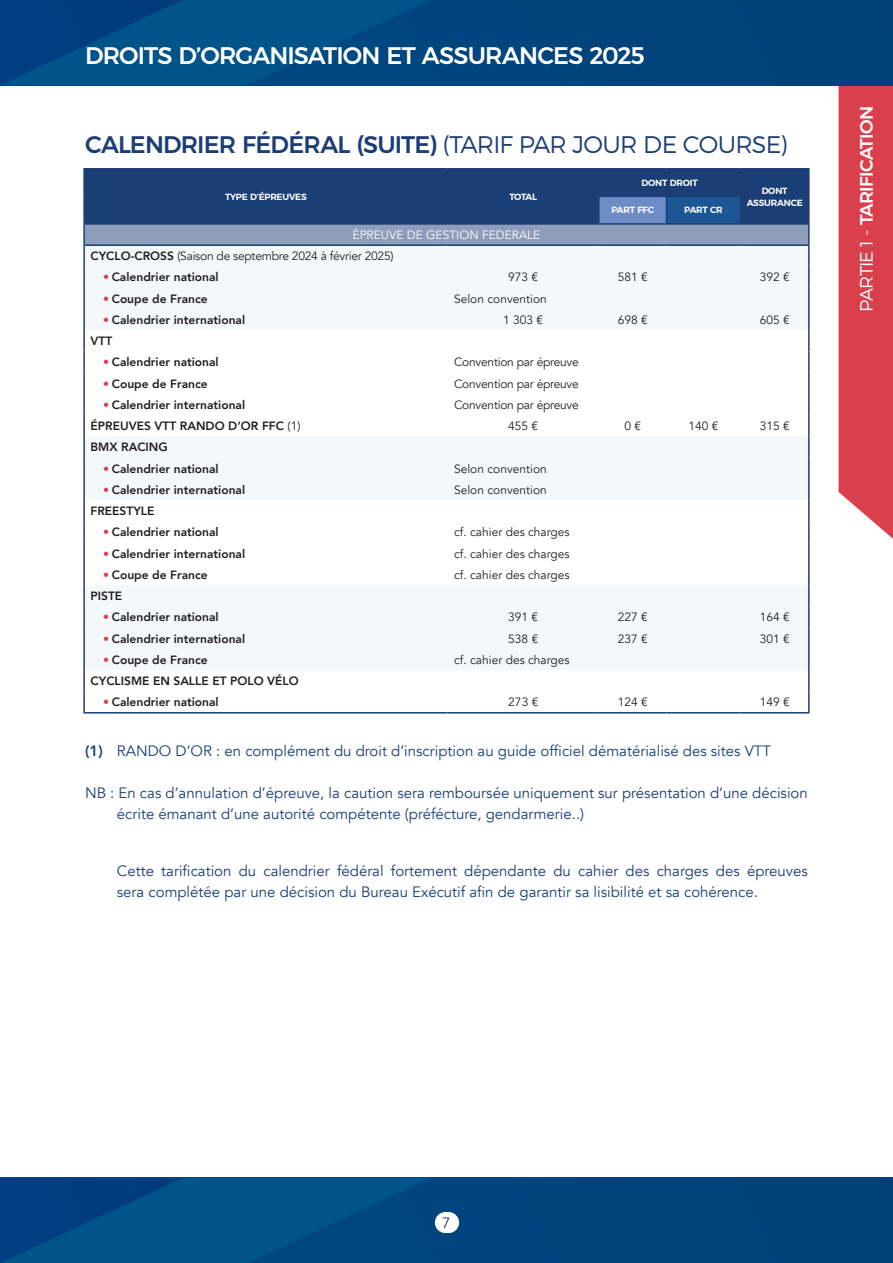
<style>
.page{position:relative;width:893px;height:1263px;background:#fff}
.page>*{position:absolute;margin:0;border:0;box-sizing:border-box;transform-origin:0 0}
.t1{font:500 24px "Montserrat";letter-spacing:-.035em;color:#1b3e76}
.t2{font:500 24px "Montserrat";letter-spacing:-.035em;color:#fff}
.t3{font:500 18px "Montserrat";letter-spacing:-.04em;color:#fff}
.t4{font:15px/21px "Avenir";color:#1b3e76}
.t5{font:800 12px "Avenir";color:#231f20}
.t6{font:12px "Avenir";color:#231f20}
.t7{font:12px/21.3px "Avenir";letter-spacing:-.02em;color:#231f20}
.t8{font:600 9px/12px "Montserrat";letter-spacing:-.025em;color:#fff;text-align:center}
.s1{font-weight:300}
.s2{color:#fff}
.s3{font-weight:800}
.s4{color:#da3f4c}
.s5{font-weight:400}
</style>
<div class="page">
<svg style="left:838px;top:85px;width:55px;height:454px;background:#db4a57"></svg>
<div style="left:0;top:1178px;width:893px;height:85px;background:#00437a"></div>
<svg style="left:1px;top:1178px;width:428px;height:85px"></svg>
<div style="left:0;top:0;width:893px;height:85px;background:#00437a"></div>
<svg style="left:1px;top:0;width:428px;height:85px"></svg>
<hr style="left:808px;top:288px;width:2px;height:21px;background:#1b3e76">
<hr style="left:808px;top:351px;width:2px;height:22px;background:#1b3e76">
<hr style="left:808px;top:373px;width:2px;height:21px;background:#1b3e76">
<hr style="left:808px;top:394px;width:2px;height:21px;background:#1b3e76">
<hr style="left:808px;top:458px;width:2px;height:21px;background:#1b3e76">
<hr style="left:808px;top:479px;width:2px;height:21px;background:#1b3e76">
<hr style="left:808px;top:521px;width:2px;height:22px;background:#1b3e76">
<hr style="left:808px;top:543px;width:2px;height:21px;background:#1b3e76">
<hr style="left:808px;top:564px;width:2px;height:21px;background:#1b3e76">
<hr style="left:808px;top:649px;width:2px;height:21px;background:#1b3e76">
<hr style="left:83px;top:244px;width:365px;height:2px;background:#1b3e76">
<hr style="left:448px;top:244px;width:151px;height:2px;background:#1b3e76">
<hr style="left:599px;top:244px;width:67px;height:2px;background:#1b3e76">
<hr style="left:666px;top:244px;width:74px;height:2px;background:#1b3e76">
<hr style="left:740px;top:244px;width:70px;height:2px;background:#1b3e76">
<hr style="left:83px;top:168px;width:365px;height:2px;background:#1b3e76">
<hr style="left:448px;top:168px;width:151px;height:2px;background:#1b3e76">
<hr style="left:599px;top:168px;width:67px;height:2px;background:#1b3e76">
<hr style="left:666px;top:168px;width:74px;height:2px;background:#1b3e76">
<hr style="left:740px;top:168px;width:70px;height:2px;background:#1b3e76">
<svg style="left:83px;top:169px;width:727px;height:75px;background:#3b598b"></svg>
<hr style="left:83px;top:246px;width:2px;height:20px;background:#1b3e76">
<hr style="left:808px;top:246px;width:2px;height:20px;background:#1b3e76">
<hr style="left:83px;top:266px;width:2px;height:22px;background:#1b3e76">
<hr style="left:808px;top:266px;width:2px;height:22px;background:#1b3e76">
<hr style="left:83px;top:288px;width:2px;height:21px;background:#1b3e76">
<hr style="left:83px;top:309px;width:2px;height:21px;background:#1b3e76">
<hr style="left:808px;top:309px;width:2px;height:21px;background:#1b3e76">
<hr style="left:83px;top:330px;width:2px;height:21px;background:#1b3e76">
<hr style="left:808px;top:330px;width:2px;height:21px;background:#1b3e76">
<hr style="left:83px;top:351px;width:2px;height:22px;background:#1b3e76">
<hr style="left:83px;top:373px;width:2px;height:21px;background:#1b3e76">
<hr style="left:83px;top:394px;width:2px;height:21px;background:#1b3e76">
<hr style="left:83px;top:415px;width:2px;height:21px;background:#1b3e76">
<hr style="left:808px;top:415px;width:2px;height:21px;background:#1b3e76">
<hr style="left:83px;top:436px;width:2px;height:22px;background:#1b3e76">
<hr style="left:808px;top:436px;width:2px;height:22px;background:#1b3e76">
<hr style="left:83px;top:458px;width:2px;height:21px;background:#1b3e76">
<hr style="left:83px;top:479px;width:2px;height:21px;background:#1b3e76">
<hr style="left:83px;top:500px;width:2px;height:21px;background:#1b3e76">
<hr style="left:808px;top:500px;width:2px;height:21px;background:#1b3e76">
<hr style="left:83px;top:521px;width:2px;height:22px;background:#1b3e76">
<hr style="left:83px;top:543px;width:2px;height:21px;background:#1b3e76">
<hr style="left:83px;top:564px;width:2px;height:21px;background:#1b3e76">
<hr style="left:83px;top:585px;width:2px;height:21px;background:#1b3e76">
<hr style="left:808px;top:585px;width:2px;height:21px;background:#1b3e76">
<hr style="left:83px;top:606px;width:2px;height:22px;background:#1b3e76">
<hr style="left:808px;top:606px;width:2px;height:22px;background:#1b3e76">
<hr style="left:83px;top:628px;width:2px;height:21px;background:#1b3e76">
<hr style="left:808px;top:628px;width:2px;height:21px;background:#1b3e76">
<hr style="left:83px;top:649px;width:2px;height:21px;background:#1b3e76">
<hr style="left:83px;top:670px;width:2px;height:21px;background:#1b3e76">
<hr style="left:808px;top:670px;width:2px;height:21px;background:#1b3e76">
<hr style="left:83px;top:691px;width:2px;height:21px;background:#1b3e76">
<hr style="left:808px;top:691px;width:2px;height:21px;background:#1b3e76">
<hr style="left:83px;top:712px;width:365px;height:1px;background:#1b3e76">
<hr style="left:448px;top:712px;width:151px;height:1px;background:#1b3e76">
<hr style="left:599px;top:712px;width:67px;height:1px;background:#1b3e76">
<hr style="left:666px;top:712px;width:74px;height:1px;background:#1b3e76">
<hr style="left:740px;top:712px;width:70px;height:1px;background:#1b3e76">
<svg style="left:445px;top:1212px;width:4px;height:21px"></svg>
<h1 class="t2" style="left:85px;top:41px;width:561px">DROITS D’ORGANISATION ET ASSURANCES 2025</h1>
<h1 class="t1" style="left:85px;top:131px;width:704px">CALENDRIER FÉDÉRAL (SUITE) <span class="s1">(TARIF PAR JOUR DE COURSE)</span></h1>
<p class="t8" style="left:225px;top:190px;width:83px">TYPE D’ÉPREUVES</p>
<p class="t8" style="left:509px;top:190px;width:29px">TOTAL</p>
<p class="t8" style="left:642px;top:176px;width:58px">DONT DROIT</p>
<p class="t8" style="left:747px;top:184px;width:57px">DONT<br>ASSURANCE</p>
<p class="t8" style="left:611px;top:204px;width:44px">PART FFC</p>
<p class="t8" style="left:684px;top:204px;width:40px">PART CR</p>
<p class="t7" style="left:90px;top:225px;width:451px;text-indent:262px"><span class="s2">ÉPREUVE DE GESTION FEDERALE<br></span><span class="s3">CYCLO-CROSS</span> (Saison de septembre 2024 à février 2025)</p>
<p class="t5" style="left:103px;top:270px;width:117px"><span class="s4">•</span> Calendrier national</p>
<p class="t6" style="left:508px;top:272px;width:32px">973 €</p>
<p class="t6" style="left:618px;top:272px;width:32px">581 €</p>
<p class="t6" style="left:760px;top:272px;width:32px">392 €</p>
<p class="t5" style="left:103px;top:292px;width:106px"><span class="s4">•</span> Coupe de France</p>
<p class="t6" style="left:454px;top:293px;width:94px">Selon convention</p>
<p class="t5" style="left:103px;top:313px;width:143px"><span class="s4">•</span> Calendrier international</p>
<p class="t6" style="left:503px;top:315px;width:42px">1 303 €</p>
<p class="t6" style="left:618px;top:315px;width:32px">698 €</p>
<p class="t6" style="left:760px;top:315px;width:32px">605 €</p>
<p class="t5" style="left:91px;top:334px;width:23px">VTT</p>
<p class="t5" style="left:103px;top:355px;width:117px"><span class="s4">•</span> Calendrier national</p>
<p class="t7" style="left:454px;top:353px;width:126px">Convention par épreuve</p>
<p class="t5" style="left:103px;top:377px;width:106px"><span class="s4">•</span> Coupe de France</p>
<p class="t7" style="left:454px;top:374px;width:126px">Convention par épreuve</p>
<p class="t5" style="left:103px;top:398px;width:143px"><span class="s4">•</span> Calendrier international</p>
<p class="t7" style="left:454px;top:395px;width:126px">Convention par épreuve</p>
<p class="t5" style="left:91px;top:419px;width:211px">ÉPREUVES VTT RANDO D’OR FFC <span class="s5">(1)</span></p>
<p class="t6" style="left:508px;top:421px;width:32px">455 €</p>
<p class="t6" style="left:624px;top:421px;width:18px">0 €</p>
<p class="t6" style="left:688px;top:421px;width:32px">140 €</p>
<p class="t6" style="left:760px;top:421px;width:32px">315 €</p>
<p class="t5" style="left:91px;top:440px;width:79px">BMX RACING</p>
<p class="t5" style="left:103px;top:462px;width:117px"><span class="s4">•</span> Calendrier national</p>
<p class="t6" style="left:454px;top:463px;width:94px">Selon convention</p>
<p class="t5" style="left:103px;top:483px;width:143px"><span class="s4">•</span> Calendrier international</p>
<p class="t6" style="left:454px;top:485px;width:94px">Selon convention</p>
<p class="t5" style="left:91px;top:504px;width:66px">FREESTYLE</p>
<p class="t5" style="left:103px;top:526px;width:117px"><span class="s4">•</span> Calendrier national</p>
<p class="t6" style="left:454px;top:527px;width:117px">cf. cahier des charges</p>
<p class="t5" style="left:103px;top:547px;width:143px"><span class="s4">•</span> Calendrier international</p>
<p class="t6" style="left:454px;top:548px;width:117px">cf. cahier des charges</p>
<p class="t5" style="left:103px;top:568px;width:106px"><span class="s4">•</span> Coupe de France</p>
<p class="t6" style="left:454px;top:570px;width:117px">cf. cahier des charges</p>
<p class="t5" style="left:91px;top:589px;width:33px">PISTE</p>
<p class="t5" style="left:103px;top:611px;width:117px"><span class="s4">•</span> Calendrier national</p>
<p class="t6" style="left:508px;top:612px;width:32px">391 €</p>
<p class="t6" style="left:618px;top:612px;width:32px">227 €</p>
<p class="t6" style="left:760px;top:612px;width:32px">164 €</p>
<p class="t5" style="left:103px;top:632px;width:143px"><span class="s4">•</span> Calendrier international</p>
<p class="t6" style="left:508px;top:633px;width:32px">538 €</p>
<p class="t6" style="left:618px;top:633px;width:32px">237 €</p>
<p class="t6" style="left:760px;top:633px;width:32px">301 €</p>
<p class="t5" style="left:103px;top:653px;width:106px"><span class="s4">•</span> Coupe de France</p>
<p class="t6" style="left:454px;top:655px;width:117px">cf. cahier des charges</p>
<p class="t5" style="left:91px;top:674px;width:210px">CYCLISME EN SALLE ET POLO VÉLO</p>
<p class="t5" style="left:103px;top:696px;width:117px"><span class="s4">•</span> Calendrier national</p>
<p class="t6" style="left:508px;top:697px;width:32px">273 €</p>
<p class="t6" style="left:618px;top:697px;width:32px">124 €</p>
<p class="t6" style="left:760px;top:697px;width:32px">149 €</p>
<p class="t4" style="left:85px;top:741px;width:688px"><span class="s3">(1)</span> RANDO D’OR : en complément du droit d’inscription au guide officiel dématérialisé des sites VTT</p>
<p class="t4" style="left:117px;top:783px;width:692px;text-indent:-32px">NB : En cas d’annulation d’épreuve, la caution sera remboursée uniquement sur présentation d’une décision écrite émanant d’une autorité compétente (préfécture, gendarmerie..)</p>
<p class="t4" style="left:117px;top:861px;width:692px">Cette tarification du calendrier fédéral fortement dépendante du cahier des charges des épreuves sera complétée par une décision du Bureau Exécutif afin de garantir sa lisibilité et sa cohérence.</p>
<p class="t3" style="left:856px;top:312px;width:207px;rotate:-90deg"><span class="s1">PARTIE 1 -</span> TARIFICATION</p>
<p class="t4" style="left:442px;top:1214px;width:10px">7</p>
</div>
